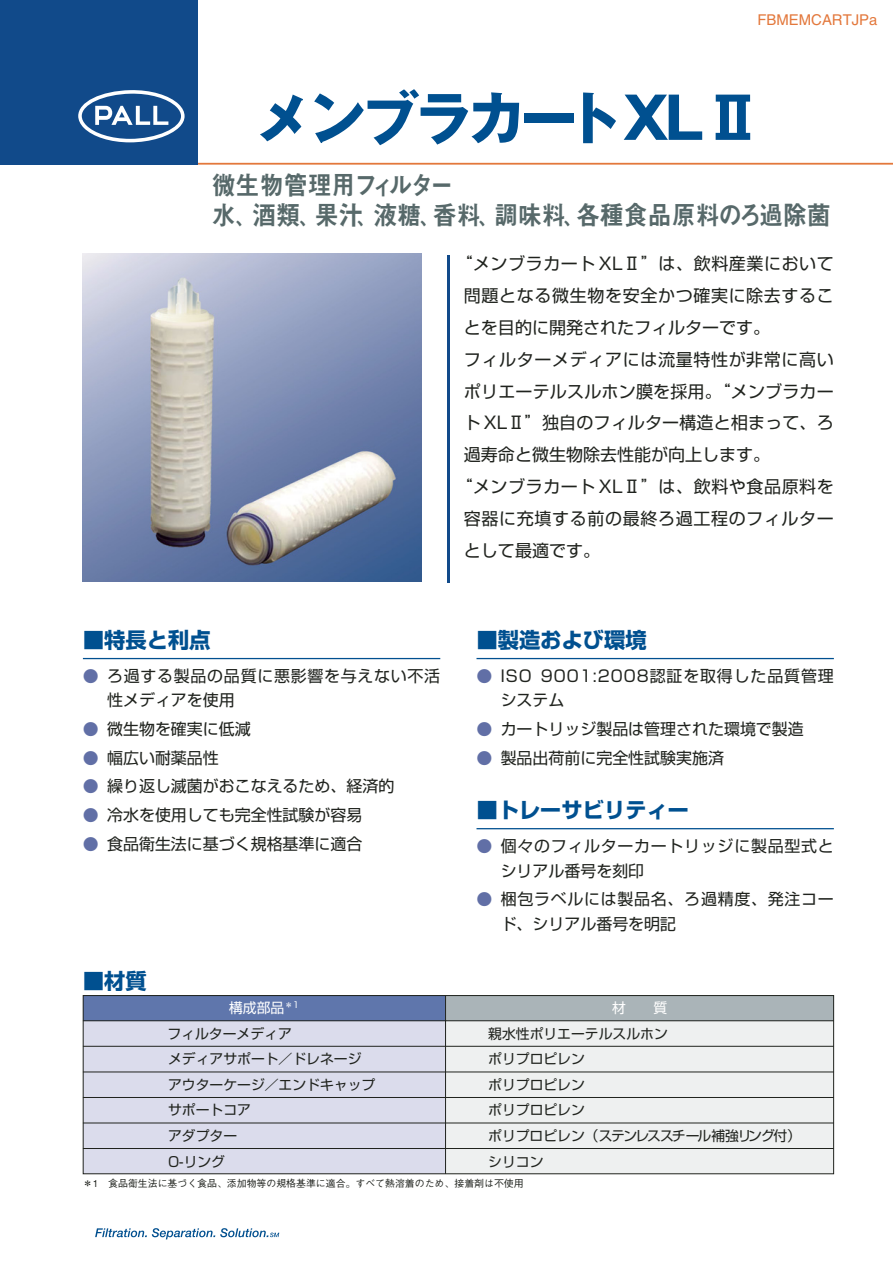
<style>
.page{position:relative;width:893px;height:1262px;background:#fff}
.page>*{position:absolute;margin:0;border:0;box-sizing:border-box;transform-origin:0 0}
.t1{font:700 57.45px "Gothic MB101";letter-spacing:-.075em;color:#005090}
.t2{font:26.55px/29.7px "Midashi Go MB31";color:#57696a;scale:.9 1}
.t3{font:700 21.3px "Shin Go";color:#005090}
.t4{font:16.95px "Shin Go";letter-spacing:.035em;color:#20231e}
.t5{font:16.95px "Shin Go";color:#20231e}
.t6{font:16.95px "Shin Go";letter-spacing:.01em;color:#20231e}
.t7{font:15.9px "Shin Go";color:#20231e}
.t8{font:15.9px/24.5px "Shin Go";letter-spacing:.045em;color:#20231e}
.t9{font:15.9px/24.5px "Shin Go";letter-spacing:.055em;color:#20231e}
.t10{font:14.85px "Helvetica";color:#e3783c}
.t11{font:13.8px/25.5px "Shin Go";color:#20231e}
.t12{font:13.8px "Shin Go";color:#fff}
.t13{font:500 9.9px "Gothic BBB";color:#20231e}
.s1{color:#616fa6}
</style>
<div class="page">
<div style="left:83px;top:995px;width:750px;height:179px;background:#eef0f0"></div>
<hr style="left:0;top:163px;width:892px;height:2px;background:#e3783c">
<div style="left:0;top:0;width:197px;height:165px;background:#114a8a"></div>
<svg style="left:78px;top:90px;width:106px;height:52px"></svg>
<svg style="left:95px;top:1228px;width:184px;height:11px"></svg>
<img style="left:83px;top:254px;width:338px;height:327px">
<hr style="left:446px;top:255px;width:3px;height:328px;background:#114a8a">
<hr style="left:83px;top:658px;width:357px;height:1px;background:#005090">
<hr style="left:476px;top:658px;width:357px;height:1px;background:#005090">
<hr style="left:476px;top:828px;width:357px;height:1px;background:#005090">
<div style="left:83px;top:995px;width:362px;height:179px;background:#dbdcec"></div>
<hr style="left:83px;top:1046px;width:362px;height:1px;background:#20231e">
<hr style="left:83px;top:1071px;width:362px;height:1px;background:#20231e">
<hr style="left:83px;top:1097px;width:362px;height:1px;background:#20231e">
<hr style="left:83px;top:1122px;width:362px;height:1px;background:#20231e">
<hr style="left:83px;top:1148px;width:362px;height:1px;background:#20231e">
<div style="left:83px;top:995px;width:750px;height:25px;background:#5f76ac"></div>
<hr style="left:445px;top:1046px;width:388px;height:1px;background:#20231e">
<hr style="left:445px;top:1071px;width:388px;height:1px;background:#20231e">
<hr style="left:445px;top:1097px;width:388px;height:1px;background:#20231e">
<hr style="left:445px;top:1122px;width:388px;height:1px;background:#20231e">
<hr style="left:445px;top:1148px;width:388px;height:1px;background:#20231e">
<div style="left:445px;top:995px;width:388px;height:25px;background:#aab4b8"></div>
<hr style="left:445px;top:995px;width:1px;height:178px;background:#20231e">
<hr style="left:83px;top:1020px;width:750px;height:1px;background:#20231e">
<div style="left:83px;top:995px;width:750px;height:179px;border:1px solid #20231e"></div>
<p class="t10" style="left:757px;top:15px;width:121px">FBMEMCARTJPa</p>
<h1 class="t1" style="left:255px;top:97px;width:508px">メンブラカートXLⅡ</h1>
<h2 class="t2" style="left:212px;top:174px;width:689px">微生物管理用フィルター<br>水、酒類、果汁、液糖、香料、調味料、各種食品原料のろ過除菌</h2>
<p class="t4" style="left:455px;top:257px;width:380px">“メンブラカートXLⅡ”は、飲料産業において</p>
<p class="t4" style="left:464px;top:289px;width:371px">問題となる微生物を安全かつ確実に除去するこ</p>
<p class="t5" style="left:464px;top:321px;width:308px">とを目的に開発されたフィルターです。</p>
<p class="t4" style="left:464px;top:353px;width:371px">フィルターメディアには流量特性が非常に高い</p>
<p class="t6" style="left:464px;top:385px;width:371px">ポリエーテルスルホン膜を採用。“メンブラカー</p>
<p class="t6" style="left:464px;top:417px;width:371px">トXLⅡ”独自のフィルター構造と相まって、ろ</p>
<p class="t5" style="left:464px;top:448px;width:308px">過寿命と微生物除去性能が向上します。</p>
<p class="t4" style="left:455px;top:480px;width:380px">“メンブラカートXLⅡ”は、飲料や食品原料を</p>
<p class="t4" style="left:464px;top:512px;width:371px">容器に充填する前の最終ろ過工程のフィルター</p>
<p class="t5" style="left:464px;top:544px;width:138px">として最適です。</p>
<h3 class="t3" style="left:83px;top:632px;width:129px">■特長と利点</h3>
<p class="t8" style="left:107px;top:665px;width:334px;text-indent:-24px"><span class="s1">●</span> ろ過する製品の品質に悪影響を与えない不活性メディアを使用</p>
<p class="t7" style="left:83px;top:723px;width:169px"><span class="s1">●</span> 微生物を確実に低減</p>
<p class="t7" style="left:83px;top:751px;width:137px"><span class="s1">●</span> 幅広い耐薬品性</p>
<p class="t7" style="left:83px;top:780px;width:313px"><span class="s1">●</span> 繰り返し滅菌がおこなえるため、経済的</p>
<p class="t7" style="left:83px;top:809px;width:281px"><span class="s1">●</span> 冷水を使用しても完全性試験が容易</p>
<p class="t7" style="left:83px;top:838px;width:281px"><span class="s1">●</span> 食品衛生法に基づく規格基準に適合</p>
<h3 class="t3" style="left:476px;top:632px;width:172px">■製造および環境</h3>
<p class="t9" style="left:500px;top:665px;width:335px;text-indent:-24px"><span class="s1">●</span> ISO 9001:2008認証を取得した品質管理システム</p>
<p class="t7" style="left:476px;top:723px;width:329px"><span class="s1">●</span> カートリッジ製品は管理された環境で製造</p>
<p class="t7" style="left:476px;top:751px;width:249px"><span class="s1">●</span> 製品出荷前に完全性試験実施済</p>
<h3 class="t3" style="left:476px;top:802px;width:214px">■トレーサビリティー</h3>
<p class="t8" style="left:500px;top:835px;width:334px;text-indent:-24px"><span class="s1">●</span> 個々のフィルターカートリッジに製品型式とシリアル番号を刻印　</p>
<p class="t8" style="left:500px;top:888px;width:334px;text-indent:-24px"><span class="s1">●</span> 梱包ラベルには製品名、ろ過精度、発注コード、シリアル番号を明記</p>
<h3 class="t3" style="left:83px;top:972px;width:65px">■材質</h3>
<p class="t12" style="left:229px;top:1003px;width:72px">構成部品<sup>＊1</sup></p>
<p class="t12" style="left:612px;top:1003px;width:57px">材　　質</p>
<p class="t11" style="left:167px;top:1022px;width:209px">フィルターメディア<br>メディアサポート／ドレネージアウターケージ／エンドキャップサポートコア<br>アダプター<br>O-リング</p>
<p class="t11" style="left:488px;top:1022px;width:314px">親水性ポリエーテルスルホン<br>ポリプロピレン<br>ポリプロピレン<br>ポリプロピレン<br>ポリプロピレン（ステンレススチール補強リング付）シリコン</p>
<p class="t13" style="left:83px;top:1179px;width:442px">＊1 食品衛生法に基づく食品、添加物等の規格基準に適合。すべて熱溶着のため、接着剤は不使用</p>
</div>
